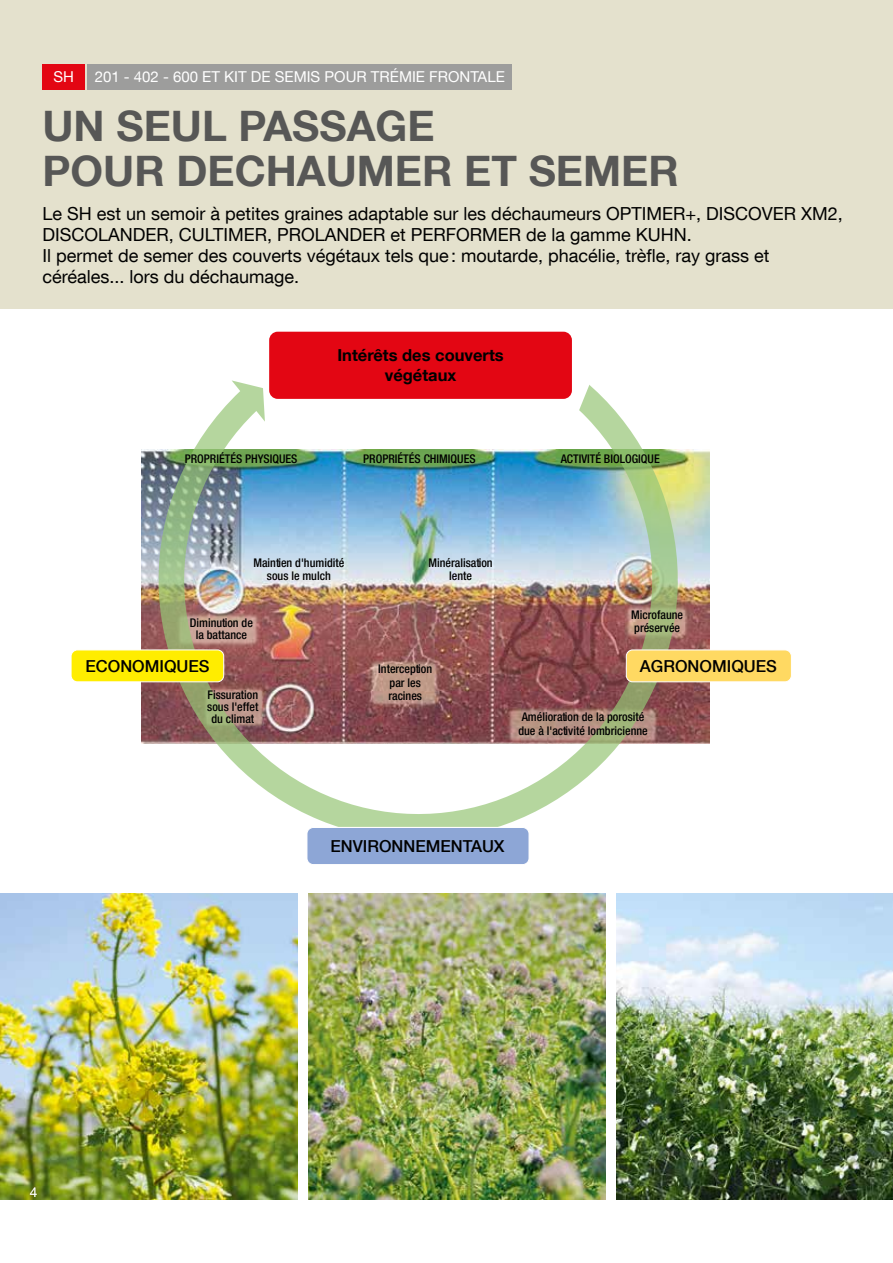
<style>
.page{position:relative;width:893px;height:1263px;background:#fff}
.page>*{position:absolute;margin:0;border:0;box-sizing:border-box;transform-origin:0 0}
.t1{font:700 42px/45px "Helvetica Neue LT Com";color:#575756}
.t2{font:18px/21px "Helvetica Neue LT Com";color:#000}
.t3{font:500 16.5px "Helvetica Neue LT Com";color:#000}
.t4{font:700 16.5px/19.8px "Helvetica Neue LT Com";color:#000;text-align:center}
.t5{font:15px "Helvetica Neue LT Com";color:#fff}
.t6{font:300 13.5px "Helvetica Neue LT Com";color:#fff}
.t7{font:500 condensed 12px/13.5px "Helvetica Neue LT Com";color:#000;text-align:center}
</style>
<div class="page">
<div style="left:0;top:0;width:893px;height:308px;background:#e4e1cd"></div>
<div style="left:43px;top:64px;width:42px;height:25px;background:#e30613"></div>
<img style="left:141px;top:450px;width:568px;height:294px">
<img style="left:159px;top:380px;width:519px;height:447px">
<div style="left:71px;top:650px;width:153px;height:32px;background:#ffed00;border-radius:6px"></div>
<div style="left:71px;top:649px;width:153px;height:33px;border:1px solid #fff;border-radius:6px"></div>
<div style="left:307px;top:827px;width:222px;height:37px;background:#8da6d6;border-radius:6px"></div>
<div style="left:307px;top:827px;width:222px;height:38px;border:1px solid #fff;border-radius:6px"></div>
<div style="left:626px;top:650px;width:165px;height:32px;background:#ffd962;border-radius:6px"></div>
<div style="left:626px;top:649px;width:166px;height:33px;border:1px solid #fff;border-radius:6px"></div>
<svg style="left:495px;top:331px;width:108px;height:81px"></svg>
<div style="left:269px;top:332px;width:303px;height:67px;background:#e30613;border-radius:9px"></div>
<img style="left:0;top:893px;width:298px;height:306px">
<img style="left:308px;top:893px;width:298px;height:306px">
<img style="left:617px;top:893px;width:276px;height:306px">
<div style="left:88px;top:64px;width:424px;height:25px;background:#9d9d9c"></div>
<p class="t5" style="left:95px;top:67px;width:412px">201 - 402 - 600 ET KIT DE SEMIS POUR TRÉMIE FRONTALE</p>
<p class="t5" style="left:54px;top:67px;width:22px">SH</p>
<h1 class="t1" style="left:43px;top:102px;width:638px">UN SEUL PASSAGE<br>POUR DECHAUMER ET SEMER</h1>
<p class="t2" style="left:43px;top:203px;width:802px">Le SH est un semoir à petites graines adaptable sur les déchaumeurs OPTIMER+, DISCOVER XM2, DISCOLANDER, CULTIMER, PROLANDER et PERFORMER de la gamme KUHN.<br>Il permet de semer des couverts végétaux tels que: moutarde, phacélie, trèfle, ray grass et céréales... lors du déchaumage.</p>
<h3 class="t4" style="left:337px;top:345px;width:168px">Intérêts des couverts végétaux</h3>
<p class="t7" style="left:185px;top:451px;width:114px">PROPRIÉTÉS PHYSIQUES</p>
<p class="t7" style="left:363px;top:451px;width:114px">PROPRIÉTÉS CHIMIQUES</p>
<p class="t7" style="left:253px;top:556px;width:92px">Maintien d'humidité sous le mulch</p>
<p class="t7" style="left:428px;top:556px;width:66px">Minéralisation lente</p>
<p class="t7" style="left:190px;top:617px;width:64px;line-height:12px">Diminution de la battance</p>
<p class="t7" style="left:561px;top:452px;width:101px">ACTIVITÉ BIOLOGIQUE</p>
<p class="t7" style="left:631px;top:608px;width:53px;text-align:left">Microfaune préservée</p>
<h3 class="t3" style="left:85px;top:656px;width:126px">ECONOMIQUES</h3>
<h3 class="t3" style="left:640px;top:656px;width:138px">AGRONOMIQUES</h3>
<p class="t7" style="left:378px;top:662px;width:55px">Interception par les racines</p>
<p class="t7" style="left:207px;top:688px;width:53px;line-height:12px">Fissuration sous l'effet du climat</p>
<p class="t7" style="left:518px;top:710px;width:131px;text-align:left">Amélioration de la porosité due à l'activité lombricienne</p>
<p class="t6" style="left:30px;top:1184px;width:9px">4</p>
<h3 class="t3" style="left:330px;top:837px;width:176px">ENVIRONNEMENTAUX</h3>
</div>
